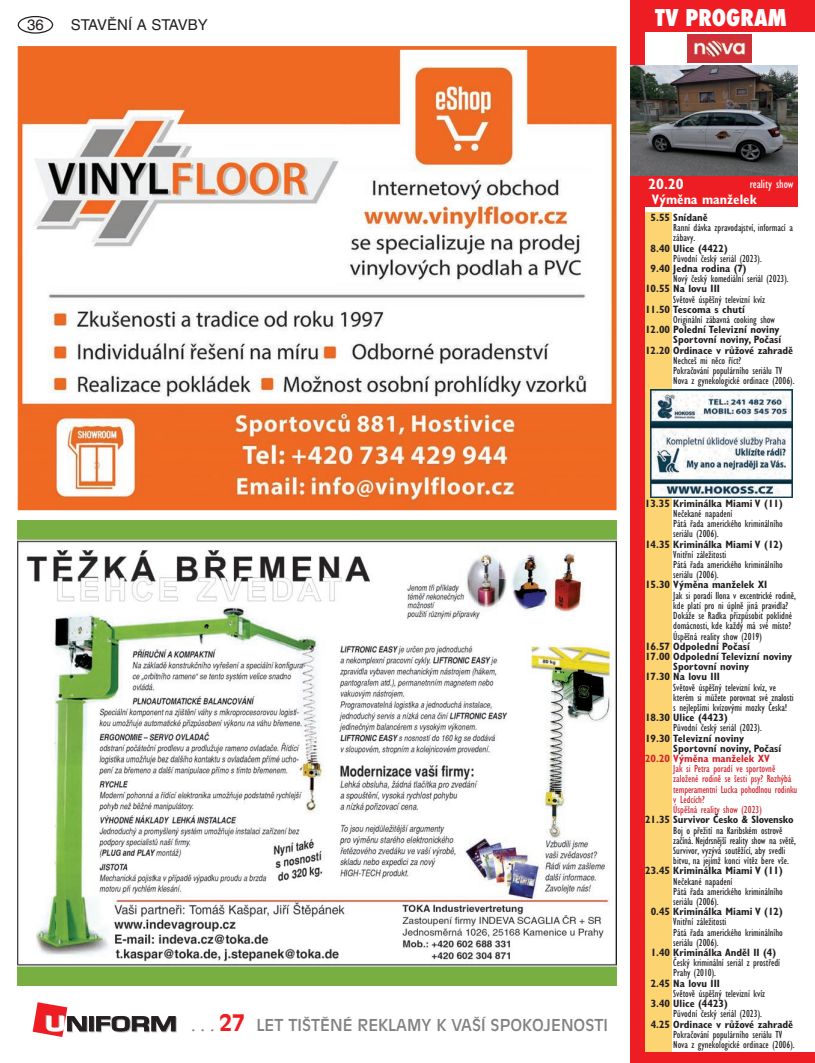
<style>
.page{position:relative;width:815px;height:1063px;background:#fff}
.page>*{position:absolute;margin:0;border:0;box-sizing:border-box;transform-origin:0 0}
.t1{font:800 condensed 22.5px "Futura";color:#fff}
.t2{font:16.25px "Antique Olive CE";color:#808285}
.t3{font:15px "Helvetica CE";color:#231f20}
.t4{font:700 condensed 15px "Gill Sans CE";color:#fff}
.t5{font:700 condensed 13.75px "Gill Sans CE";color:#fff}
.t6{font:condensed 12.5px "Gill Sans CE";color:#fff}
.t7{font:condensed 10.62px/10.2px "Gill Sans CE";color:#231f20}
.t8{font:700 condensed 10.62px/10.2px "Gill Sans CE";color:#231f20}
.t9{font:condensed 10.62px/10.2px "Gill Sans CE";color:#d1232a}
.t10{font:700 condensed 10.62px "Gill Sans CE";color:#d1232a}
.s1{font-weight:700;font-size:22.5px;color:#ee1d23}
</style>
<div class="page">
<div style="left:18px;top:16px;width:35px;height:18px;border:1px solid #231f20;border-radius:50%"></div>
<svg style="left:90px;top:1017px;width:5px;height:15px"></svg>
<svg style="left:89px;top:1016px;width:5px;height:15px"></svg>
<svg style="left:96px;top:1016px;width:81px;height:16px"></svg>
<svg style="left:33px;top:1002px;width:55px;height:35px"></svg>
<div style="left:631px;top:0;width:184px;height:32px;background:#ee1d23"></div>
<div style="left:631px;top:175px;width:166px;height:32px;background:#ee1d23"></div>
<img style="left:687px;top:34px;width:64px;height:29px">
<div style="left:631px;top:0;width:14px;height:1063px;background:#ee1d23"></div>
<div style="left:631px;top:1052px;width:184px;height:11px;background:#ee1d23"></div>
<div style="left:645px;top:213px;width:26px;height:839px;background:#fdd472"></div>
<img style="left:631px;top:66px;width:166px;height:109px">
<img style="left:650px;top:390px;width:142px;height:108px">
<img style="left:23px;top:51px;width:589px;height:454px">
<div style="left:18px;top:46px;width:599px;height:464px;border:4px solid #f06923"></div>
<img style="left:18px;top:521px;width:599px;height:464px">
<h3 class="t3" style="left:27px;top:16px;width:18px">36</h3>
<h3 class="t3" style="left:71px;top:16px;width:138px">STAVĚNÍ A STAVBY</h3>
<h1 class="t1" style="left:655px;top:2px;width:133px">TV PROGRAM</h1>
<h3 class="t4" style="left:648px;top:175px;width:37px">20.20</h3>
<p class="t5" style="left:652px;top:191px;width:106px">Výměna manželek</p>
<p class="t6" style="left:750px;top:176px;width:45px">reality show</p>
<p class="t8" style="left:651px;top:212px;width:59px">5.55 Snídaně</p>
<p class="t7" style="left:673px;top:222px;width:121px">Ranní dávka zpravodajství, informací a zábavy.</p>
<p class="t8" style="left:651px;top:243px;width:79px">8.40 Ulice (4422)</p>
<p class="t7" style="left:673px;top:253px;width:90px">Původní český seriál (2023).</p>
<p class="t8" style="left:651px;top:263px;width:98px">9.40 Jedna rodina (7)</p>
<p class="t7" style="left:673px;top:273px;width:117px">Nový český komediální seriál (2023).</p>
<p class="t8" style="left:645px;top:284px;width:76px">10.55 Na lovu III</p>
<p class="t7" style="left:673px;top:294px;width:93px">Světově úspěšný televizní kvíz</p>
<p class="t8" style="left:645px;top:304px;width:101px">11.50 Tescoma s chutí</p>
<p class="t7" style="left:673px;top:314px;width:103px">Originální zábavná cooking show</p>
<p class="t8" style="left:645px;top:325px;width:136px">12.00 Polední Televizní noviny</p>
<p class="t8" style="left:673px;top:335px;width:109px">Sportovní noviny, Počasí</p>
<p class="t8" style="left:645px;top:345px;width:150px">12.20 Ordinace v růžové zahradě</p>
<p class="t7" style="left:673px;top:355px;width:123px">Nechceš mi něco říct?<br>Pokračování populárního seriálu TV<br>Nova z gynekologické ordinace (2006).</p>
<h2 class="t2" style="left:191px;top:1016px;width:418px">. . . <span class="s1">27</span> LET TIŠTĚNÉ REKLAMY K VAŠÍ SPOKOJENOSTI</h2>
<p class="t8" style="left:645px;top:498px;width:139px">13.35 Kriminálka Miami V (11)</p>
<p class="t7" style="left:673px;top:508px;width:111px">Nečekané napadení<br>Pátá řada amerického kriminálního seriálu (2006).</p>
<p class="t8" style="left:645px;top:539px;width:139px">14.35 Kriminálka Miami V (12)</p>
<p class="t7" style="left:673px;top:549px;width:111px">Vnitřní záležitosti<br>Pátá řada amerického kriminálního seriálu (2006).</p>
<p class="t8" style="left:645px;top:580px;width:124px">15.30 Výměna manželek XI</p>
<p class="t7" style="left:673px;top:590px;width:124px">Jak si poradí Ilona v excentrické rodině, kde platí pro ni úplně jiná pravidla?<br>Dokáže se Radka přizpůsobit poklidné domácnosti, kde každý má své místo?<br>Úspěšná reality show (2019)</p>
<p class="t8" style="left:645px;top:641px;width:106px">16.57 Odpolední Počasí</p>
<p class="t8" style="left:645px;top:651px;width:149px">17.00 Odpolední Televizní noviny</p>
<p class="t8" style="left:673px;top:661px;width:78px">Sportovní noviny</p>
<p class="t8" style="left:645px;top:672px;width:76px">17.30 Na lovu III</p>
<p class="t7" style="left:673px;top:682px;width:122px">Světově úspěšný televizní kvíz, ve kterém si můžete porovnat své znalosti s nejlepšími kvízovými mozky Česka!</p>
<p class="t8" style="left:645px;top:713px;width:84px">18.30 Ulice (4423)</p>
<p class="t7" style="left:673px;top:723px;width:90px">Původní český seriál (2023).</p>
<p class="t8" style="left:673px;top:733px;width:109px;text-indent:-28px">19.30 Televizní noviny<br>Sportovní noviny, Počasí</p>
<p class="t10" style="left:645px;top:752px;width:126px">20.20 Výměna manželek XV</p>
<p class="t9" style="left:673px;top:764px;width:126px">Jak si Petra poradí ve sportovně založené rodině se šesti psy? Rozhýbá temperamentní Lucka pohodlnou rodinku v Ledcích?<br>Úspěšná reality show (2023)</p>
<p class="t8" style="left:645px;top:815px;width:150px">21.35 Survivor Česko &amp; Slovensko</p>
<p class="t7" style="left:673px;top:825px;width:124px">Boj o přežití na Karibském ostrově začíná. Nejdrsnější reality show na světě, Survivor, vyzývá soutěžící, aby svedli bitvu, na jejímž konci vítěz bere vše.</p>
<p class="t8" style="left:645px;top:866px;width:139px">23.45 Kriminálka Miami V (11)</p>
<p class="t7" style="left:673px;top:876px;width:111px">Nečekané napadení<br>Pátá řada amerického kriminálního seriálu (2006).</p>
<p class="t8" style="left:651px;top:907px;width:134px">0.45 Kriminálka Miami V (12)</p>
<p class="t7" style="left:673px;top:917px;width:111px">Vnitřní záležitosti<br>Pátá řada amerického kriminálního seriálu (2006).</p>
<p class="t8" style="left:651px;top:947px;width:127px">1.40 Kriminálka Anděl II (4)</p>
<p class="t7" style="left:673px;top:958px;width:108px">Český kriminální seriál z prostředí<br>Prahy (2010).</p>
<p class="t8" style="left:651px;top:978px;width:71px">2.45 Na lovu III</p>
<p class="t7" style="left:673px;top:988px;width:93px">Světově úspěšný televizní kvíz</p>
<p class="t8" style="left:651px;top:998px;width:79px">3.40 Ulice (4423)</p>
<p class="t7" style="left:673px;top:1009px;width:90px">Původní český seriál (2023).</p>
<p class="t8" style="left:651px;top:1019px;width:144px">4.25 Ordinace v růžové zahradě</p>
<p class="t7" style="left:673px;top:1029px;width:123px">Pokračování populárního seriálu TV<br>Nova z gynekologické ordinace (2006).</p>
</div>
